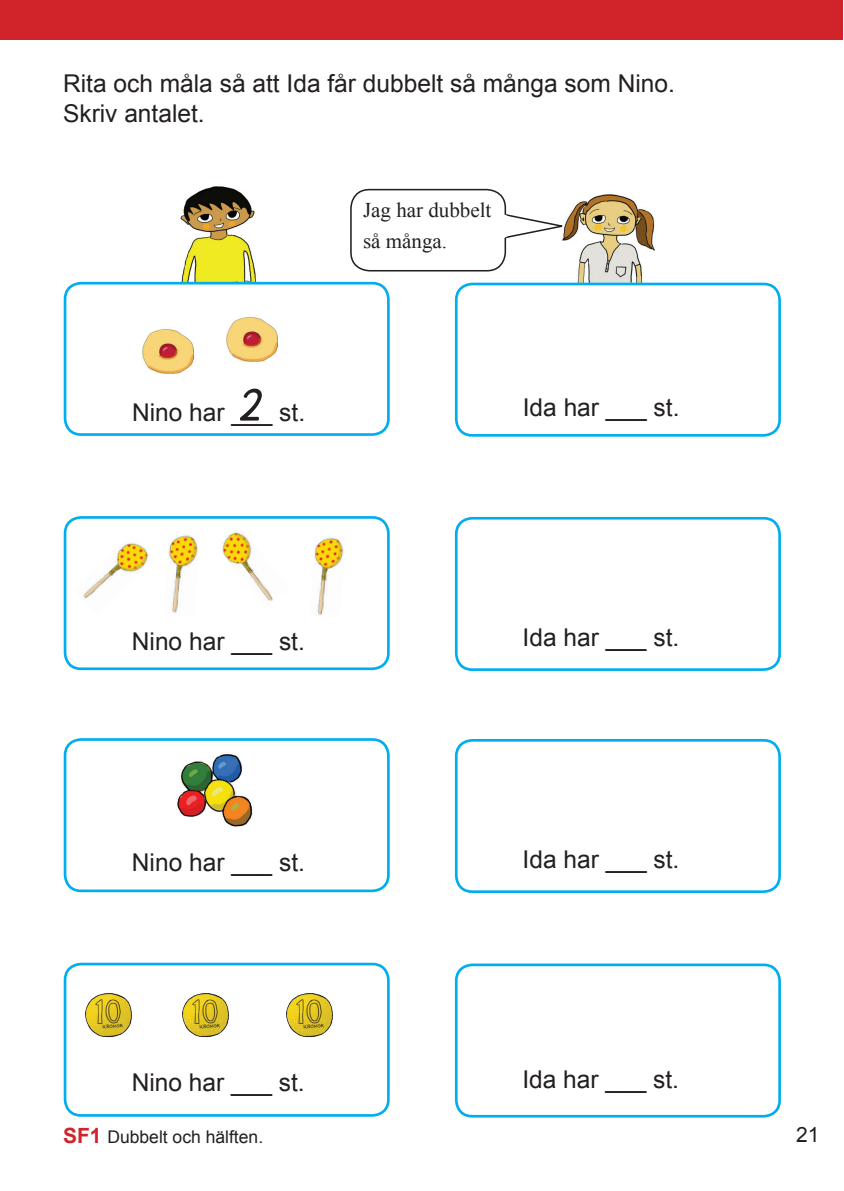
<style>
.page{position:relative;width:844px;height:1191px;background:#fff}
.page>*{position:absolute;margin:0;border:0;box-sizing:border-box;transform-origin:0 0}
.t1{font:52.5px "KG Primary Italics";color:#231f20}
.t2{font:24.5px/29.4px "Arial";color:#231f20}
.t3{font:21px/31.5px "Times New Roman";color:#231f20}
.t4{font:21px "Arial";color:#231f20}
.t5{font:17.5px "Arial";color:#231f20}
.s1{font-weight:700;font-size:21px;color:#d1232a}
</style>
<div class="page">
<div style="left:0;top:1px;width:842px;height:39px;background:#d1232a"></div>
<img style="left:142px;top:329px;width:51px;height:44px">
<img style="left:226px;top:317px;width:51px;height:44px">
<img style="left:561px;top:194px;width:103px;height:89px">
<img style="left:174px;top:186px;width:85px;height:96px">
<div style="left:64px;top:282px;width:325px;height:154px;border:3px solid #00aeef;border-radius:16px"></div>
<img style="left:83px;top:543px;width:66px;height:56px">
<img style="left:222px;top:532px;width:51px;height:69px">
<img style="left:314px;top:537px;width:30px;height:78px">
<img style="left:169px;top:535px;width:29px;height:78px">
<img style="left:85px;top:993px;width:47px;height:45px">
<img style="left:182px;top:993px;width:47px;height:45px">
<img style="left:286px;top:993px;width:47px;height:45px">
<img style="left:177px;top:754px;width:76px;height:73px">
<div style="left:350px;top:189px;width:156px;height:82px;border:2px solid #231f20;border-radius:18px"></div>
<svg style="left:500px;top:212px;width:63px;height:28px"></svg>
<div style="left:455px;top:283px;width:325px;height:154px;border:3px solid #00aeef;border-radius:16px"></div>
<div style="left:64px;top:516px;width:325px;height:154px;border:3px solid #00aeef;border-radius:16px"></div>
<div style="left:455px;top:517px;width:325px;height:154px;border:3px solid #00aeef;border-radius:16px"></div>
<div style="left:64px;top:738px;width:325px;height:154px;border:3px solid #00aeef;border-radius:16px"></div>
<div style="left:455px;top:739px;width:325px;height:154px;border:3px solid #00aeef;border-radius:16px"></div>
<div style="left:64px;top:962px;width:325px;height:154px;border:3px solid #00aeef;border-radius:16px"></div>
<div style="left:455px;top:963px;width:325px;height:154px;border:3px solid #00aeef;border-radius:16px"></div>
<p class="t2" style="left:63px;top:69px;width:613px">Rita och måla så att Ida får dubbelt så många som Nino.<br>Skriv antalet.</p>
<p class="t3" style="left:363px;top:194px;width:130px">Jag har dubbelt så många.</p>
<h1 class="t1" style="left:238px;top:380px;width:26px">2</h1>
<p class="t2" style="left:132px;top:397px;width:174px">Nino har ___ st.</p>
<p class="t2" style="left:522px;top:393px;width:158px">Ida har ___ st.</p>
<p class="t2" style="left:132px;top:626px;width:174px">Nino har ___ st.</p>
<p class="t2" style="left:522px;top:623px;width:158px">Ida har ___ st.</p>
<p class="t2" style="left:132px;top:848px;width:174px">Nino har ___ st.</p>
<p class="t2" style="left:522px;top:845px;width:158px">Ida har ___ st.</p>
<p class="t2" style="left:132px;top:1067px;width:174px">Nino har ___ st.</p>
<p class="t2" style="left:522px;top:1065px;width:158px">Ida har ___ st.</p>
<p class="t5" style="left:63px;top:1127px;width:201px"><span class="s1">SF1</span> Dubbelt och hälften.</p>
<p class="t4" style="left:795px;top:1122px;width:25px">21</p>
</div>
